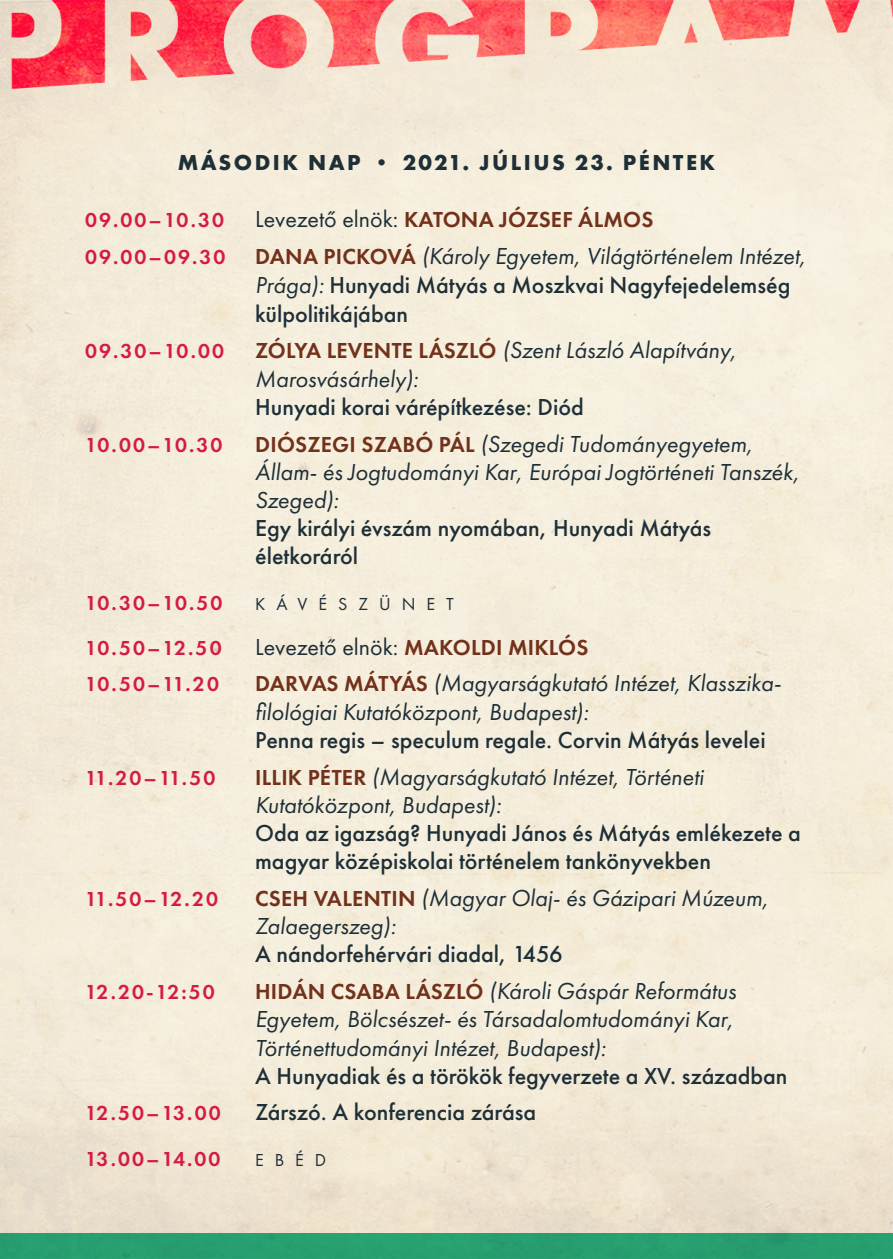
<style>
.page{position:relative;width:893px;height:1259px;background:#fff}
.page>*{position:absolute;margin:0;border:0;box-sizing:border-box;transform-origin:0 0}
.t1{font:italic 24px/28.2px "Futura PT";color:#1e2f38}
.t2{font:500 24px/28.2px "Futura PT";color:#1e2f38}
.t3{font:24px "Futura PT";color:#1e2f38}
.t4{font:700 22.5px "Futura PT";letter-spacing:.11em;color:#1e2f38}
.t5{font:600 22.5px "Futura PT";letter-spacing:.01em;color:#72311a}
.t6{font:600 21px "Futura PT";letter-spacing:.1em;color:#d51b43}
.t7{font:18px "Futura PT";letter-spacing:.61em;color:#1e2f38}
.s1{font-weight:400;font-size:24px;color:#1e2f38}
.s2{font-weight:600;font-size:22.5px;color:#72311a}
.s3{font-weight:400;font-style:italic}
.s4{font-weight:600;font-style:normal;font-size:22.5px;color:#72311a}
.s5{font-weight:500;font-style:normal}
</style>
<div class="page">
<img style="left:0;top:0;width:893px;height:1233px">
<div style="left:0;top:1233px;width:893px;height:26px;background:#279f6f"></div>
<p class="t4" style="left:178px;top:148px;width:539px">MÁSODIK NAP • 2021. JÚLIUS 23. PÉNTEK</p>
<p class="t6" style="left:85px;top:206px;width:140px">09.00–10.30</p>
<p class="t5" style="left:255px;top:205px;width:400px"><span class="s1">Levezető elnök:</span> KATONA JÓZSEF ÁLMOS</p>
<p class="t6" style="left:85px;top:244px;width:142px">09.00–09.30</p>
<p class="t2" style="left:255px;top:242px;width:552px"><span class="s2">DANA PICKOVÁ</span> <span class="s3">(Károly Egyetem, Világtörténelem Intézet,<br>Prága):</span> Hunyadi Mátyás a Moszkvai Nagyfejedelemség külpolitikájában</p>
<p class="t6" style="left:85px;top:338px;width:140px">09.30–10.00</p>
<p class="t1" style="left:255px;top:336px;width:483px"><span class="s4">ZÓLYA LEVENTE LÁSZLÓ</span> (Szent László Alapítvány,<br>Marosvásárhely):<br><span class="s5">Hunyadi korai várépítkezése: Diód</span></p>
<p class="t6" style="left:85px;top:431px;width:139px">10.00–10.30</p>
<p class="t1" style="left:255px;top:429px;width:546px"><span class="s4">DIÓSZEGI SZABÓ PÁL</span> (Szegedi Tudományegyetem, Állam- és Jogtudományi Kar, Európai Jogtörténeti Tanszék, Szeged):<br><span class="s5">Egy királyi évszám nyomában, Hunyadi Mátyás életkoráról</span></p>
<p class="t6" style="left:85px;top:589px;width:139px">10.30–10.50</p>
<p class="t7" style="left:255px;top:593px;width:200px">KÁVÉSZÜNET</p>
<p class="t6" style="left:85px;top:634px;width:138px">10.50–12.50</p>
<p class="t3" style="left:255px;top:632px;width:335px">Levezető elnök: <span class="s2">MAKOLDI MIKLÓS</span></p>
<p class="t6" style="left:85px;top:671px;width:135px">10.50–11.20</p>
<p class="t1" style="left:255px;top:669px;width:528px"><span class="s4">DARVAS MÁTYÁS</span> (Magyarságkutató Intézet, Klasszika&shy;filológiai Kutatóközpont, Budapest):<br><span class="s5">Penna regis – speculum regale. Corvin Mátyás levelei</span></p>
<p class="t6" style="left:85px;top:764px;width:132px">11.20–11.50</p>
<p class="t2" style="left:255px;top:762px;width:547px"><span class="s2">ILLIK PÉTER</span> <span class="s3">(Magyarságkutató Intézet, Történeti Kutatóközpont, Budapest):<br></span>Oda az igazság? Hunyadi János és Mátyás emlékezete a magyar középiskolai történelem tankönyvekben</p>
<p class="t6" style="left:85px;top:886px;width:134px">11.50–12.20</p>
<p class="t1" style="left:255px;top:883px;width:515px"><span class="s4">CSEH VALENTIN</span> (Magyar Olaj- és Gázipari Múzeum,<br>Zalaegerszeg):<br><span class="s5">A nándorfehérvári diadal, 1456</span></p>
<p class="t6" style="left:85px;top:979px;width:131px">12.20-12:50</p>
<p class="t1" style="left:255px;top:977px;width:534px"><span class="s4">HIDÁN CSABA LÁSZLÓ</span> (Károli Gáspár Református Egyetem, Bölcsészet- és Társadalomtudományi Kar, Történettudományi Intézet, Budapest):<br><span class="s5">A Hunyadiak és a törökök fegyverzete a XV. században</span></p>
<p class="t6" style="left:85px;top:1100px;width:137px">12.50–13.00</p>
<p class="t2" style="left:255px;top:1098px;width:282px">Zárszó. A konferencia zárása</p>
<p class="t6" style="left:85px;top:1145px;width:137px">13.00–14.00</p>
<p class="t7" style="left:255px;top:1149px;width:73px">EBÉD</p>
</div>
